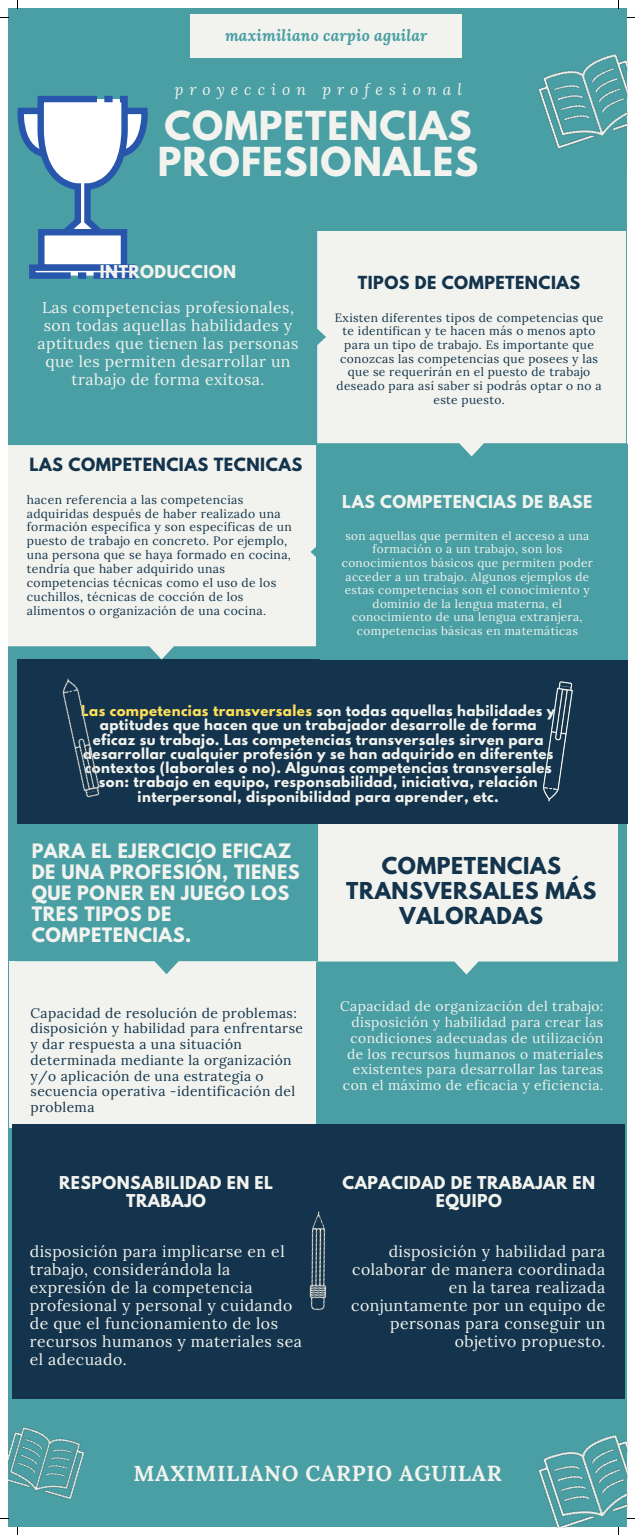
<style>
.page{position:relative;width:635px;height:1535px;background:#fff}
.page>*{position:absolute;margin:0;border:0;box-sizing:border-box;transform-origin:0 0}
.t1{font:700 35.4px/35.2px "League Spartan";letter-spacing:.03em;color:#f2f3ee}
.t2{font:700 21.7px "Lora";letter-spacing:.03em;color:#f2f3ee}
.t3{font:700 20.6px/24.8px "League Spartan";letter-spacing:.03em;color:#13344c;text-align:center}
.t4{font:700 17.6px/21px "League Spartan";letter-spacing:.03em;color:#f2f3ee}
.t5{font:700 16.1px "League Spartan";letter-spacing:.03em;color:#13344c}
.t6{font:700 15.9px "League Spartan";letter-spacing:.03em;color:#13344c}
.t7{font:15.8px/18px "Lora";letter-spacing:.03em;color:#f2f3ee}
.t8{font:700 15.7px/18.8px "League Spartan";letter-spacing:.03em;color:#f2f3ee;text-align:center}
.t9{font:italic 700 15.7px "Lora";letter-spacing:.01em;color:#499fa4}
.t10{font:italic 15.7px "Lora";letter-spacing:.38em;color:#f2f3ee}
.t11{font:13.8px/15.8px "Lora";letter-spacing:.03em;color:#13344c}
.t12{font:13.8px/15.8px "Lora";letter-spacing:.03em;color:#f2f3ee;text-align:right}
.t13{font:700 13.4px/14.2px "League Spartan";letter-spacing:.03em;color:#f2f3ee;text-align:center}
.t14{font:12.1px/13.9px "Lora";letter-spacing:.03em;color:#13344c}
.t15{font:12px/13.7px "Lora";letter-spacing:.03em;color:#13344c;text-align:center}
.t16{font:11.8px/13.5px "Lora";letter-spacing:.03em;color:#f2f3ee;text-align:center}
.s1{color:#ffde59}
</style>
<div class="page">
<div style="left:8px;top:8px;width:618px;height:1518px;background:#499fa4"></div>
<div style="left:9px;top:961px;width:308px;height:166px;background:#f2f3ee"></div>
<div style="left:316px;top:961px;width:308px;height:166px;background:#499fa4"></div>
<svg style="left:318px;top:823px;width:299px;height:151px;background:#e3ebe7"></svg>
<svg style="left:15px;top:823px;width:303px;height:151px"></svg>
<div style="left:17px;top:659px;width:609px;height:164px;background:#13344c"></div>
<div style="left:8px;top:445px;width:302px;height:202px;background:#f2f3ee"></div>
<svg style="left:310px;top:445px;width:316px;height:215px"></svg>
<div style="left:317px;top:231px;width:308px;height:225px;background:#f2f3ee"></div>
<svg style="left:127px;top:231px;width:199px;height:214px"></svg>
<div style="left:13px;top:1124px;width:611px;height:273px;background:#13344c"></div>
<div style="left:190px;top:14px;width:271px;height:44px;background:#f2f3ee"></div>
<img style="left:538px;top:53px;width:88px;height:96px">
<img style="left:508px;top:1397px;width:118px;height:129px">
<img style="left:8px;top:1427px;width:77px;height:92px">
<img style="left:309px;top:1211px;width:18px;height:100px">
<img style="left:543px;top:681px;width:30px;height:121px">
<img style="left:8px;top:637px;width:170px;height:199px">
<svg style="left:17px;top:96px;width:131px;height:139px"></svg>
<div style="left:41px;top:232px;width:83px;height:36px;background:#fff"></div>
<div style="left:38px;top:229px;width:89px;height:42px;border:6px solid #2856ac"></div>
<svg style="left:29px;top:264px;width:106px;height:15px;background:#446eb6"></svg>
<p class="t9" style="left:225px;top:25px;width:204px">maximiliano carpio aguilar</p>
<p class="t10" style="left:174px;top:79px;width:288px">proyeccion profesional</p>
<p class="t1" style="left:158px;top:113px;width:322px">COMPETENCIAS<br>PROFESIONALES</p>
<p class="t8" style="left:100px;top:264px;width:137px">INTRODUCCION</p>
<p class="t7" style="left:37px;top:298px;width:262px;text-align:center">Las competencias profesionales, son todas aquellas habilidades y aptitudes que tienen las personas que les permiten desarrollar un trabajo de forma exitosa.</p>
<p class="t6" style="left:357px;top:275px;width:223px">TIPOS DE COMPETENCIAS</p>
<p class="t15" style="left:334px;top:310px;width:270px">Existen diferentes tipos de competencias que te identifican y te hacen más o menos apto para un tipo de trabajo. Es importante que conozcas las competencias que posees y las que se requerirán en el puesto de trabajo deseado para así saber si podrás optar o no a este puesto.</p>
<p class="t5" style="left:29px;top:456px;width:274px">LAS COMPETENCIAS TECNICAS</p>
<p class="t14" style="left:27px;top:492px;width:266px">hacen referencia a las competencias adquiridas después de haber realizado una formación específica y son específicas de un puesto de trabajo en concreto. Por ejemplo, una persona que se haya formado en cocina, tendría que haber adquirido unas competencias técnicas como el uso de los cuchillos, técnicas de cocción de los alimentos o organización de una cocina.</p>
<p class="t8" style="left:342px;top:494px;width:251px">LAS COMPETENCIAS DE BASE</p>
<p class="t16" style="left:341px;top:529px;width:252px">son aquellas que permiten el acceso a una formación o a un trabajo, son los conocimientos básicos que permiten poder acceder a un trabajo. Algunos ejemplos de estas competencias son el conocimiento y dominio de la lengua materna, el conocimiento de una lengua extranjera, competencias básicas en matemáticas</p>
<p class="t13" style="left:81px;top:705px;width:475px"><span class="s1">Las competencias transversales</span> son todas aquellas habilidades y aptitudes que hacen que un trabajador desarrolle de forma eficaz su trabajo. Las competencias transversales sirven para desarrollar cualquier profesión y se han adquirido en diferentes contextos (laborales o no). Algunas competencias transversales son: trabajo en equipo, responsabilidad, iniciativa, relación interpersonal, disponibilidad para aprender, etc.</p>
<p class="t4" style="left:32px;top:842px;width:269px">PARA EL EJERCICIO EFICAZ<br>DE UNA PROFESIÓN, TIENES<br>QUE PONER EN JUEGO LOS<br>TRES TIPOS DE<br>COMPETENCIAS.</p>
<p class="t3" style="left:346px;top:856px;width:251px">COMPETENCIAS<br>TRANSVERSALES MÁS<br>VALORADAS</p>
<p class="t11" style="left:30px;top:1004px;width:274px">Capacidad de resolución de problemas: disposición y habilidad para enfrentarse y dar respuesta a una situación determinada mediante la organización y/o aplicación de una estrategia o secuencia operativa -identificación del problema</p>
<p class="t12" style="left:340px;top:998px;width:264px">Capacidad de organización del trabajo: disposición y habilidad para crear las condiciones adecuadas de utilización de los recursos humanos o materiales existentes para desarrollar las tareas con el máximo de eficacia y eficiencia.</p>
<p class="t8" style="left:59px;top:1174px;width:215px">RESPONSABILIDAD EN EL<br>TRABAJO</p>
<p class="t7" style="left:30px;top:1241px;width:273px">disposición para implicarse en el trabajo, considerándola la expresión de la competencia profesional y personal y cuidando de que el funcionamiento de los recursos humanos y materiales sea el adecuado.</p>
<p class="t8" style="left:342px;top:1174px;width:254px">CAPACIDAD DE TRABAJAR EN<br>EQUIPO</p>
<p class="t7" style="left:351px;top:1241px;width:255px;text-align:right">disposición y habilidad para colaborar de manera coordinada en la tarea realizada conjuntamente por un equipo de personas para conseguir un objetivo propuesto.</p>
<p class="t2" style="left:133px;top:1458px;width:369px">MAXIMILIANO CARPIO AGUILAR</p>
</div>
